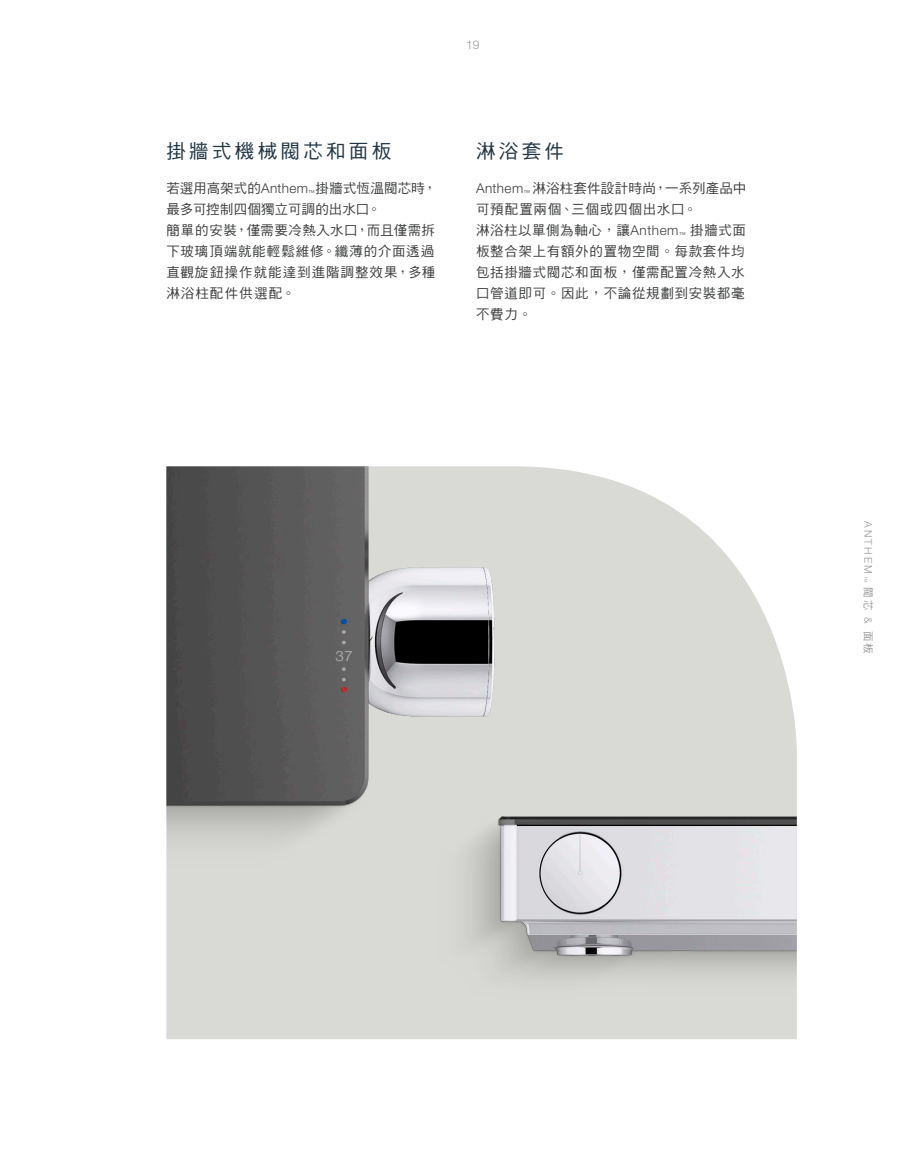
<style>
.page{position:relative;width:905px;height:1175px;background:#fff}
.page>*{position:absolute;margin:0;border:0;box-sizing:border-box;transform-origin:0 0}
.Category_Title{font:19.5px "DF Hei Std W5";letter-spacing:.17em;color:#223645}
.Body_9_13_-_Descript{font:13.5px/21px "DF Hei Std W5";letter-spacing:.05em;color:#3f4040}
.t1{font:300 12px "Helvetica Neue LT Pro";color:#9a9a9b}
.t2{font:300 10.5px "Helvetica Neue LT Pro";letter-spacing:.2em;color:#9a9a9b}
.s1{font-family:"Helvetica Neue LT Pro";font-weight:300}
.s2{font-family:"DF Hei Std W5";font-weight:400}
</style>
<div class="page">
<img style="left:166px;top:466px;width:241px;height:573px">
<img style="left:407px;top:466px;width:389px;height:573px">
<p class="t1" style="left:466px;top:37px;width:15px">19</p>
<p class="Category_Title" style="left:166px;top:140px;width:226px">掛牆式機械閥芯和面板</p>
<p class="Body_9_13_-_Descript" style="left:166px;top:177px;width:272px">若選用高架式的<span class="s1">Anthem</span><sub>™</sub> 掛牆式恆溫閥芯時，最多可控制四個獨立可調的出水口。<br>簡單的安裝，僅需要冷熱入水口，而且僅需拆下玻璃頂端就能輕鬆維修。纖薄的介面透過直觀旋鈕操作就能達到進階調整效果，多種淋浴柱配件供選配。</p>
<p class="Category_Title" style="left:476px;top:140px;width:89px">淋浴套件</p>
<p class="Body_9_13_-_Descript" style="left:476px;top:177px;width:272px"><span class="s1">Anthem</span><sub>™</sub> 淋浴柱套件設計時尚，一系列產品中可預配置兩個、三個或四個出水口。<br>淋浴柱以單側為軸心，讓<span class="s1">Anthem</span><sub>™</sub> 掛牆式面板整合架上有額外的置物空間。每款套件均包括掛牆式閥芯和面板，僅需配置冷熱入水口管道即可。因此，不論從規劃到安裝都毫不費力。</p>
<p class="t2" style="left:874px;top:521px;width:134px;rotate:90deg">ANTHEM <sub>™</sub> <span class="s2">閥芯</span> &amp; <span class="s2">面板</span></p>
</div>
